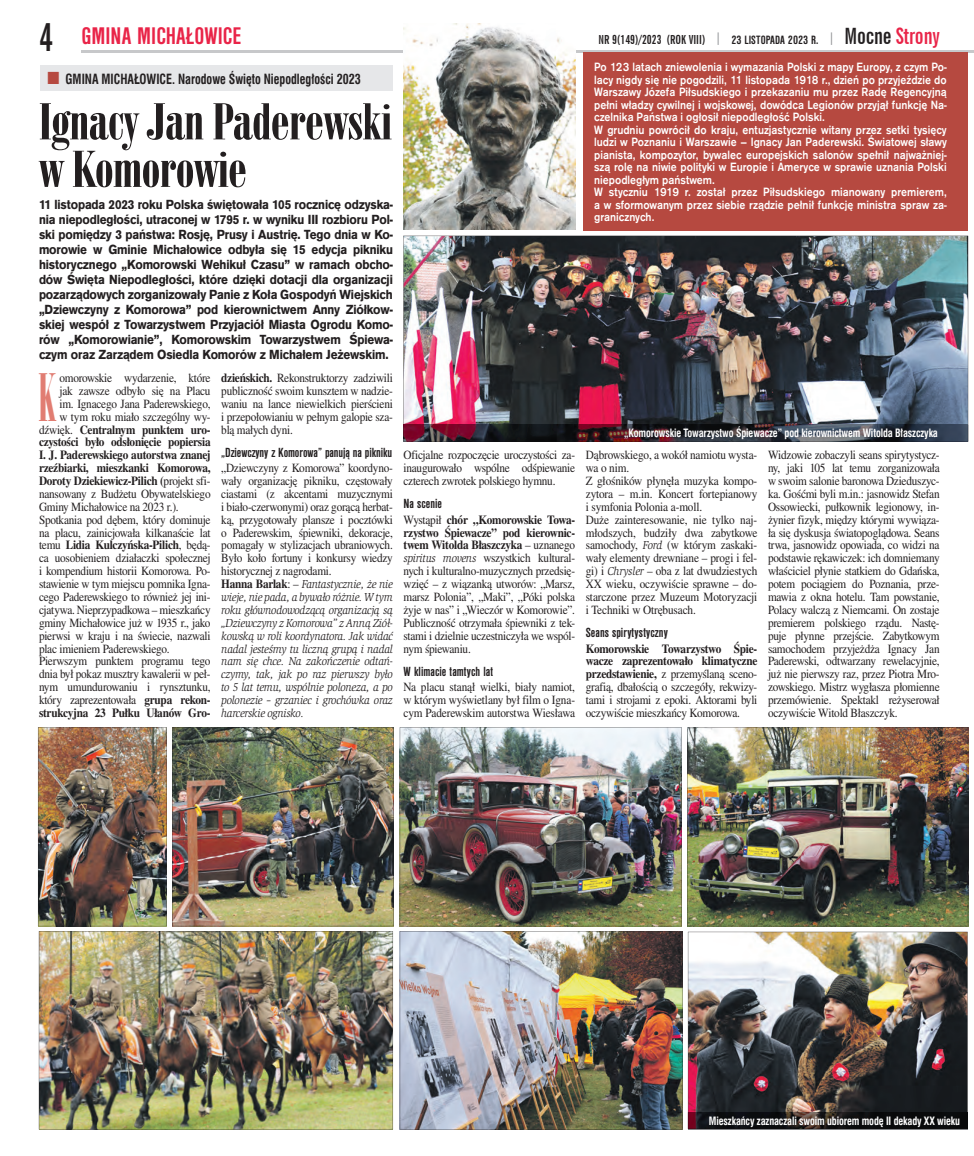
<style>
.page{position:relative;width:974px;height:1156px;background:#fff}
.page>*{position:absolute;margin:0;border:0;box-sizing:border-box;transform-origin:0 0}
.t1{font:65.12px "Onyx";color:#e17d72;scale:.75 1}
.t2{font:50px/47.5px "Onyx EU";letter-spacing:-.01em;color:#231f20;scale:1.15 1}
.t3{font:700 condensed 25px "Nimbus San DEE";color:#e92448}
.t4{font:700 13.75px/15px "Accius TEE";letter-spacing:-.01em;color:#231f20;text-align:justify;scale:.9 1}
.t5{font:700 condensed 13.75px "Nimbus San DEE";color:#231f20}
.t6{font:700 13.75px "Swis 721 Cn EU";color:#231f20;scale:.87 1}
.t7{font:12.5px/12.9px "Nimbus Rom No 9 LEE";letter-spacing:-.02em;color:#231f20;text-align:justify;scale:.9 1}
.t8{font:500 12.5px/12.5px "Accius TEE";color:#fff;scale:.9 1}
.t9{font:500 12.5px "Nimbus Rom No 9 LEE";letter-spacing:-.02em;color:#231f20;scale:.9 1}
.t10{font:700 extra-condensed 12.5px "News Gothic BT";color:#231f20}
.t11{font:italic 11.88px/12.9px "Slimbach Itc TEE";letter-spacing:-.02em;color:#231f20;text-align:justify;scale:.9 1}
.t12{font:700 11.25px "Swis 721 Cn EU";letter-spacing:-.01em;color:#fff;scale:.9 1}
.s1{font-family:"News Gothic BT";font-stretch:extra-condensed;font-size:38.75px;color:#231f20}
.s2{color:#939598}
.s3{font-family:"Nimbus San DEE";font-stretch:condensed}
.s4{font-size:22.5px}
.s5{font-size:22.5px;color:#e92448}
.s6{color:#b64940}
.s7{font-weight:500}
.s8{font-family:"Nimbus Rom No 9 LEE";font-weight:500;font-style:normal;font-size:12.5px}
.s9{font-family:"Nimbus Rom No 9 LEE";font-style:normal;font-size:12.5px}
.s10{font-weight:400}
.s11{font-family:"Slimbach Itc TEE";font-style:italic;font-size:11.88px}
</style>
<div class="page">
<hr style="left:81px;top:50px;width:892px;height:2px;background:#c7c8ca">
<div style="left:40px;top:66px;width:353px;height:25px;background:#e6e7e9"></div>
<img style="left:403px;top:23px;width:172px;height:207px">
<div style="left:583px;top:53px;width:384px;height:177px;background:#b64940"></div>
<img style="left:39px;top:931px;width:354px;height:198px">
<img style="left:687px;top:931px;width:280px;height:197px">
<img style="left:400px;top:931px;width:282px;height:198px">
<img style="left:687px;top:727px;width:280px;height:199px">
<img style="left:400px;top:727px;width:281px;height:199px">
<img style="left:38px;top:727px;width:356px;height:199px">
<hr style="left:687px;top:1128px;width:279px;height:1px;background:#808285">
<svg style="left:687px;top:1112px;width:279px;height:16px;background:#171314"></svg>
<img style="left:403px;top:236px;width:564px;height:188px">
<img style="left:403px;top:424px;width:564px;height:17px">
<h3 class="t3" style="left:39px;top:22px;width:204px"><span class="s1">4</span> GMINA MICHAŁOWICE</h3>
<p class="t10" style="left:598px;top:32px;width:342px">NR 9(149)/2023 (ROK VIII) <span class="s2">|</span> <span class="s3">23 LISTOPADA 2023 R.</span> <span class="s2">|</span> <span class="s4">Mocne</span> <span class="s5">Strony</span></p>
<p class="t6" style="left:47px;top:71px;width:361px"><span class="s6">■</span> GMINA MICHAŁOWICE. Narodowe Święto Niepodległości 2023</p>
<p class="t8" style="left:594px;top:61px;width:393px">Po 123 latach zniewolenia i wymazania Polski z mapy Europy, z czym Po&shy;lacy nigdy się nie pogodzili, 11 listopada 1918 r., dzień po przyjeździe do Warszawy Józefa Piłsudskiego i przekazaniu mu przez Radę Regencyjną pełni władzy cywilnej i wojskowej, dowódca Legionów przyjął funkcję Na&shy;czelnika Państwa i ogłosił niepodległość Polski.<br>W grudniu powrócił do kraju, entuzjastycznie witany przez setki tysięcy ludzi w Poznaniu i Warszawie – Ignacy Jan Paderewski. Światowej sławy pianista, kompozytor, bywalec europejskich salonów spełnił najważniej&shy;szą rolę na niwie polityki w Europie i Ameryce w sprawie uznania Polski niepodległym państwem.<br>W styczniu 1919 r. został przez Piłsudskiego mianowany premierem, a w sformowanym przez siebie rządzie pełnił funkcję ministra spraw za&shy;granicznych.</p>
<h2 class="t2" style="left:39px;top:99px;width:308px">Ignacy Jan Paderewski w Komorowie</h2>
<p class="t4" style="left:39px;top:197px;width:394px">11 listopada 2023 roku Polska świętowała 105 rocznicę odzyska&shy;nia niepodległości, utraconej w 1795 r. w wyniku III rozbioru Pol&shy;ski pomiędzy 3 państwa: Rosję, Prusy i Austrię. Tego dnia w Ko&shy;morowie w Gminie Michałowice odbyła się 15 edycja pikniku historycznego „Komorowski Wehikuł Czasu” w ramach obcho&shy;dów Święta Niepodległości, które dzięki dotacji dla organizacji pozarządowych zorganizowały Panie z Koła Gospodyń Wiejskich „Dziewczyny z Komorowa” pod kierownictwem Anny Ziółkow&shy;skiej wespół z Towarzystwem Przyjaciół Miasta Ogrodu Komo&shy;rów „Komorowianie”, Komorowskim Towarzystwem Śpiewa&shy;czym oraz Zarządem Osiedla Komorów z Michałem Jeżewskim.</p>
<h1 class="t1" style="left:38px;top:360px;width:26px">K</h1>
<p class="t7" style="left:59px;top:371px;width:169px">omorowskie wydarzenie, które</p>
<p class="t7" style="left:221px;top:371px;width:192px"><span class="s7">dzieńskich.</span> Rekonstruktorzy zadziwili publiczność swoim kunsztem w nadzie&shy;waniu na lance niewielkich pierścieni i przepołowianiu w pełnym galopie sza&shy;blą małych dyni.</p>
<p class="t5" style="left:221px;top:445px;width:172px">„Dziewczyny z Komorowa” panują na pikniku</p>
<p class="t7" style="left:221px;top:461px;width:192px">„Dziewczyny z Komorowa” koordyno&shy;wały organizację pikniku, częstowały ciastami (z akcentami muzycznymi i biało-czerwonymi) oraz gorącą herbat&shy;ką, przygotowały plansze i pocztówki o Paderewskim, śpiewniki, dekoracje, pomagały w stylizacjach ubraniowych.<br>Było koło fortuny i konkursy wiedzy historycznej z nagrodami.</p>
<p class="t11" style="left:221px;top:578px;width:192px"><span class="s8">Hanna Barlak</span><span class="s9">: –</span> Fantastycznie, że nie wieje, nie pada, a bywało różnie. W tym roku głównodowodzącą organizacją są „Dziewczyny z Komorowa” z Anną Ziół&shy;kowską w roli koordynatora. Jak widać nadal jesteśmy tu liczną grupą i nadal nam się chce. Na zakończenie odtań&shy;czymy, tak, jak po raz pierwszy było to 5 lat temu, wspólnie poloneza, a po polonezie – grzaniec i grochówka oraz harcerskie ognisko.</p>
<p class="t7" style="left:59px;top:384px;width:169px">jak zawsze odbyło się na Placu</p>
<p class="t7" style="left:59px;top:397px;width:169px">im. Ignacego Jana Paderewskiego,</p>
<p class="t7" style="left:59px;top:410px;width:169px">w tym roku miało szczególny wy-</p>
<p class="t9" style="left:39px;top:421px;width:192px"><span class="s10">dźwięk.</span> Centralnym punktem uro-</p>
<p class="t9" style="left:39px;top:434px;width:192px">czystości było odsłonięcie popiersia</p>
<p class="t9" style="left:39px;top:447px;width:192px">I. J. Paderewskiego autorstwa znanej</p>
<p class="t9" style="left:39px;top:460px;width:192px">rzeźbiarki, mieszkanki Komorowa,</p>
<p class="t9" style="left:39px;top:473px;width:192px">Doroty Dziekiewicz-Pilich (<span class="s10">projekt sfi-</span></p>
<p class="t7" style="left:39px;top:487px;width:192px">nansowany z Budżetu Obywatelskiego</p>
<p class="t7" style="left:39px;top:500px;width:157px">Gminy Michałowice na 2023 r.).</p>
<p class="t7" style="left:39px;top:513px;width:192px">Spotkania pod dębem, który dominuje</p>
<p class="t7" style="left:39px;top:526px;width:192px">na placu, zainicjowała kilkanaście lat</p>
<p class="t9" style="left:39px;top:537px;width:192px"><span class="s10">temu</span> Lidia Kulczyńska-Pilich<span class="s10">, będą-</span></p>
<p class="t7" style="left:39px;top:552px;width:192px">ca uosobieniem działaczki społecznej</p>
<p class="t7" style="left:39px;top:564px;width:192px">i kompendium historii Komorowa. Po-</p>
<p class="t7" style="left:39px;top:577px;width:192px">stawienie w tym miejscu pomnika Igna-</p>
<p class="t7" style="left:39px;top:590px;width:192px">cego Paderewskiego to również jej ini-</p>
<p class="t7" style="left:39px;top:603px;width:192px">cjatywa. Nieprzypadkowa – mieszkańcy</p>
<p class="t7" style="left:39px;top:616px;width:192px">gminy Michałowice już w 1935 r., jako</p>
<p class="t7" style="left:39px;top:629px;width:192px">pierwsi w kraju i na świecie, nazwali</p>
<p class="t7" style="left:39px;top:642px;width:147px">plac imieniem Paderewskiego.</p>
<p class="t7" style="left:39px;top:655px;width:192px">Pierwszym punktem programu tego</p>
<p class="t7" style="left:39px;top:667px;width:192px">dnia był pokaz musztry kawalerii w peł-</p>
<p class="t7" style="left:39px;top:680px;width:192px">nym umundurowaniu i rynsztunku,</p>
<p class="t7" style="left:39px;top:693px;width:192px">który zaprezentowała <span class="s7">grupa rekon-</span></p>
<p class="t9" style="left:39px;top:705px;width:192px">strukcyjna 23 Pułku Ułanów Gro-</p>
<p class="t12" style="left:624px;top:426px;width:350px">„Komorowskie Towarzystwo Śpiewacze” pod kierownictwem Witolda Błaszczyka</p>
<p class="t7" style="left:403px;top:449px;width:192px">Oficjalne rozpoczęcie uroczystości za&shy;inaugurowało wspólne odśpiewanie czterech zwrotek polskiego hymnu.</p>
<p class="t5" style="left:403px;top:496px;width:40px">Na scenie</p>
<p class="t7" style="left:403px;top:513px;width:192px">Wystąpił <span class="s7">chór „Komorowskie Towa&shy;rzystwo Śpiewacze” pod kierownic&shy;twem Witolda Błaszczyka</span> – uznanego <span class="s11">spiritus movens</span> wszystkich kultural&shy;nych i kulturalno-muzycznych przedsię&shy;wzięć – z wiązanką utworów: „Marsz, marsz Polonia”, „Maki”, „Póki polska żyje w nas” i „Wieczór w Komorowie”.<br>Publiczność otrzymała śpiewniki z tek&shy;stami i dzielnie uczestniczyła we wspól&shy;nym śpiewaniu.</p>
<p class="t5" style="left:403px;top:663px;width:91px">W klimacie tamtych lat</p>
<p class="t7" style="left:403px;top:680px;width:192px">Na placu stanął wielki, biały namiot, w którym wyświetlany był film o Igna&shy;cym Paderewskim autorstwa Wiesława</p>
<p class="t7" style="left:767px;top:449px;width:192px">Widzowie zobaczyli seans spirytystycz&shy;ny, jaki 105 lat temu zorganizowała w swoim salonie baronowa Dzieduszyc&shy;ka. Gośćmi byli m.in.: jasnowidz Stefan Ossowiecki, pułkownik legionowy, in&shy;żynier fizyk, między którymi wywiąza&shy;ła się dyskusja światopoglądowa. Seans trwa, jasnowidz opowiada, co widzi na podstawie rękawiczek: ich domniemany właściciel płynie statkiem do Gdańska, potem pociągiem do Poznania, prze&shy;mawia z okna hotelu. Tam powstanie, Polacy walczą z Niemcami. On zostaje premierem polskiego rządu. Nastę&shy;puje płynne przejście. Zabytkowym samochodem przyjeżdża Ignacy Jan Paderewski, odtwarzany rewelacyjnie, już nie pierwszy raz, przez Piotra Mro&shy;zowskiego. Mistrz wygłasza płomienne przemówienie. Spektakl reżyserował oczywiście Witold Błaszczyk.</p>
<p class="t7" style="left:585px;top:449px;width:192px;text-align:left">Dąbrowskiego, a wokół namiotu wysta&shy;wa o nim.<br>Z głośników płynęła muzyka kompo&shy;zytora – m.in. Koncert fortepianowy i symfonia Polonia a-moll.<br>Duże zainteresowanie, nie tylko naj&shy;młodszych, budziły dwa zabytkowe samochody, <span class="s11">Ford</span> (w którym zaskaki&shy;wały elementy drewniane – progi i fel&shy;gi) i <span class="s11">Chrysler</span> – oba z lat dwudziestych<br>XX wieku, oczywiście sprawne – do&shy;starczone przez Muzeum Motoryzacji i Techniki w Otrębusach.</p>
<p class="t5" style="left:585px;top:625px;width:84px">Seans spirytystyczny</p>
<p class="t7" style="left:585px;top:642px;width:192px"><span class="s7">Komorowskie Towarzystwo Śpie&shy;wacze zaprezentowało klimatyczne przedstawienie,</span> z przemyślaną sceno&shy;grafią, dbałością o szczegóły, rekwizy&shy;tami i strojami z epoki. Aktorami byli oczywiście mieszkańcy Komorowa.</p>
<p class="t12" style="left:708px;top:1114px;width:280px">Mieszkańcy zaznaczali swoim ubiorem modę II dekady XX wieku</p>
</div>
